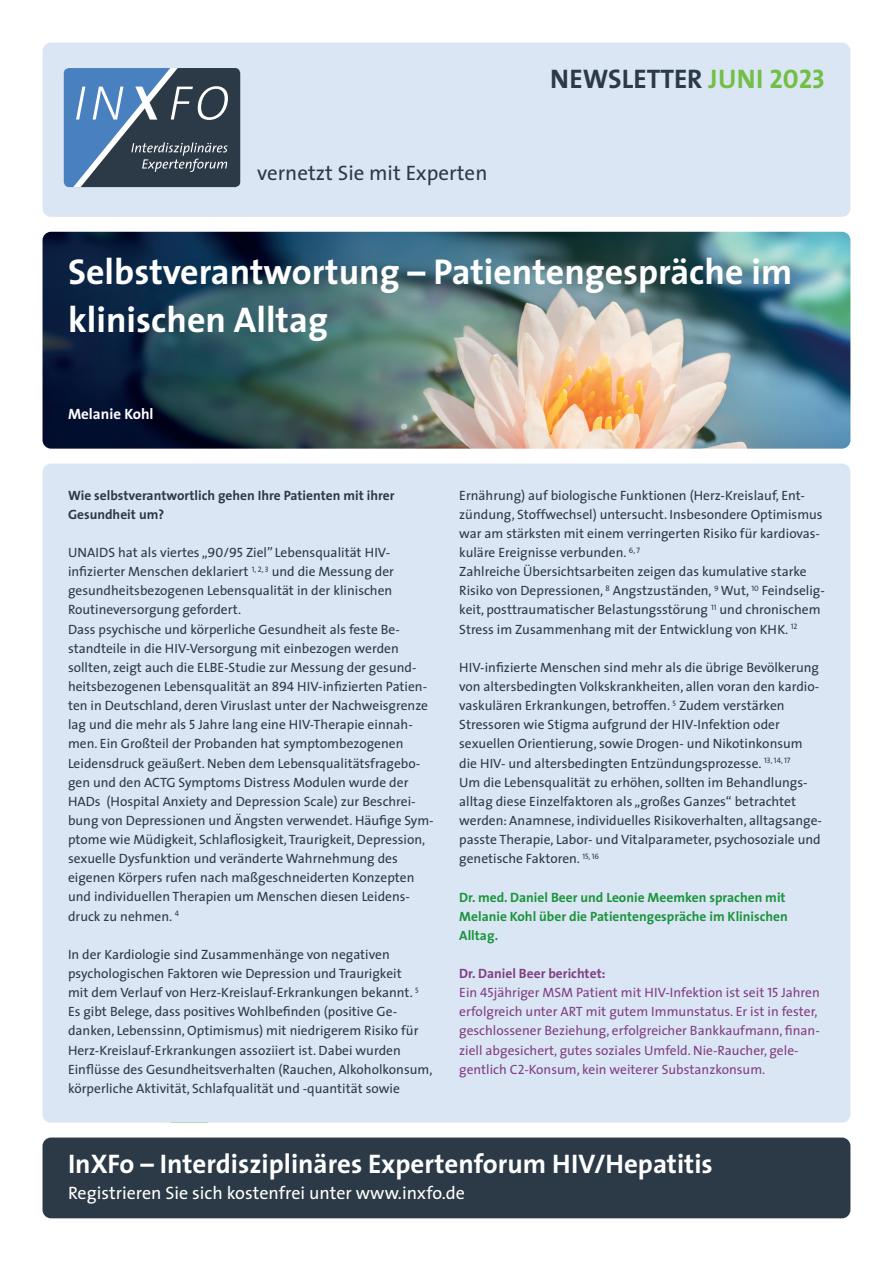
<style>
.page{position:relative;width:893px;height:1263px;background:#fff}
.page>*{position:absolute;margin:0;border:0;box-sizing:border-box;transform-origin:0 0}
.t1{font:700 36px/48px "The Sans";color:#fff}
.t2{font:700 27px "The Sans";color:#fff}
.t3{font:700 27px "The Sans";color:#2b3a46}
.t4{font:21px "The Sans";color:#2b3a46}
.t5{font:18px "The Sans";color:#fff}
.t6{font:700 15px "The Sans";color:#fff}
.t7{font:13.5px/19.2px "The Sans";color:#2b3a46}
.t8{font:13.5px/19.2px "The Sans";color:#813f83}
.t9{font:700 13.5px/19.2px "The Sans";color:#1b953e}
.t10{font:700 13.5px/19.2px "The Sans";color:#2b3a46}
.s1{color:#71bf44}
.s2{font-family:"The Sans Bold Caps";font-weight:400;color:#71bf44}
.s3{font-family:"The Sans Caps"}
.s4{font-weight:700}
</style>
<div class="page">
<div style="left:43px;top:43px;width:807px;height:174px;background:#dbe6f4;border-radius:9px"></div>
<div style="left:43px;top:463px;width:807px;height:660px;background:#dbe6f4;border-radius:9px"></div>
<div style="left:43px;top:1137px;width:807px;height:81px;background:#2b3a46;border-radius:9px"></div>
<svg style="left:64px;top:68px;width:176px;height:119px;background:#4d6681"></svg>
<img style="left:43px;top:232px;width:807px;height:217px">
<h3 class="t4" style="left:257px;top:155px;width:232px">vernetzt Sie mit Experten</h3>
<h2 class="t3" style="left:550px;top:57px;width:276px">NEWSLETTER <span class="s1">JUNI</span> <span class="s2">2023</span></h2>
<h1 class="t1" style="left:68px;top:247px;width:726px">Selbstverantwortung – Patientengespräche im klinischen Alltag</h1>
<p class="t6" style="left:68px;top:401px;width:87px">Melanie Kohl</p>
<p class="t10" style="left:68px;top:485px;width:328px">Wie selbstverantwortlich gehen Ihre Patienten mit ihrer<br>Gesundheit um?</p>
<p class="t7" style="left:68px;top:542px;width:367px">UNAIDS hat als viertes „<span class="s3">90/95</span> Ziel” Lebensqualität HIV&shy;infizierter Menschen deklariert <sup>1,</sup> <sup>2,</sup> <sup>3</sup> und die Messung der gesundheitsbezogenen Lebensqualität in der klinischen Routineversorgung gefordert.<br>Dass psychische und körperliche Gesundheit als feste Be&shy;standteile in die HIV-Versorgung mit einbezogen werden sollten, zeigt auch die ELBE-Studie zur Messung der gesund&shy;heitsbezogenen Lebensqualität an <span class="s3">894</span> HIV-infizierten Patien&shy;ten in Deutschland, deren Viruslast unter der Nachweisgrenze lag und die mehr als <span class="s3">5</span> Jahre lang eine HIV-Therapie einnah&shy;men. Ein Großteil der Probanden hat symptombezogenen Leidensdruck geäußert. Neben dem Lebensqualitätsfragebo&shy;gen und den ACTG Symptoms Distress Modulen wurde der HADs (Hospital Anxiety and Depression Scale) zur Beschrei&shy;bung von Depressionen und Ängsten verwendet. Häufige Sym&shy;ptome wie Müdigkeit, Schlaflosigkeit, Traurigkeit, Depression, sexuelle Dysfunktion und veränderte Wahrnehmung des eigenen Körpers rufen nach maßgeschneiderten Konzepten und individuellen Therapien um Menschen diesen Leidens&shy;druck zu nehmen. <sup>4</sup></p>
<p class="t7" style="left:68px;top:944px;width:366px">In der Kardiologie sind Zusammenhänge von negativen psychologischen Faktoren wie Depression und Traurigkeit<br>mit dem Verlauf von Herz-Kreislauf-Erkrankungen bekannt. <sup>5<br></sup>Es gibt Belege, dass positives Wohlbefinden (positive Ge&shy;danken, Lebenssinn, Optimismus) mit niedrigerem Risiko für Herz-Kreislauf-Erkrankungen assoziiert ist. Dabei wurden Einflüsse des Gesundheitsverhalten (Rauchen, Alkoholkonsum, körperliche Aktivität, Schlafqualität und -quantität sowie</p>
<p class="t7" style="left:459px;top:485px;width:367px">Ernährung) auf biologische Funktionen (Herz-Kreislauf, Ent&shy;zündung, Stoffwechsel) untersucht. Insbesondere Optimismus war am stärksten mit einem verringerten Risiko für kardiovas&shy;kuläre Ereignisse verbunden. <sup>6,</sup> <sup>7<br></sup>Zahlreiche Übersichtsarbeiten zeigen das kumulative starke Risiko von Depressionen, <sup>8</sup> Angstzuständen, <sup>9</sup> Wut, <sup>10</sup> Feindselig&shy;keit, posttraumatischer Belastungsstörung <sup>11</sup> und chronischem Stress im Zusammenhang mit der Entwicklung von KHK. <sup>12</sup></p>
<p class="t7" style="left:459px;top:657px;width:364px">HIV-infizierte Menschen sind mehr als die übrige Bevölkerung von altersbedingten Volkskrankheiten, allen voran den kardio&shy;vaskulären Erkrankungen, betroffen. <sup>5</sup> Zudem verstärken Stressoren wie Stigma aufgrund der HIV-Infektion oder sexuellen Orientierung, sowie Drogen- und Nikotinkonsum die HIV- und altersbedingten Entzündungsprozesse. <sup>13,</sup> <sup>14,</sup> <sup>17<br></sup>Um die Lebensqualität zu erhöhen, sollten im Behandlungs&shy;alltag diese Einzelfaktoren als „großes Ganzes“ betrachtet werden: Anamnese, individuelles Risikoverhalten, alltagsange&shy;passte Therapie, Labor- und Vitalparameter, psychosoziale und genetische Faktoren. <sup>15,</sup> <sup>16</sup></p>
<p class="t9" style="left:459px;top:887px;width:330px">Dr. med. Daniel Beer und Leonie Meemken sprachen mit<br>Melanie Kohl über die Patientengespräche im Klinischen<br>Alltag.</p>
<p class="t8" style="left:459px;top:963px;width:362px"><span class="s4">Dr. Daniel Beer berichtet:<br></span>Ein <span class="s3">45</span>jähriger MSM Patient mit HIV-Infektion ist seit <span class="s3">15</span> Jahren erfolgreich unter ART mit gutem Immunstatus. Er ist in fester, geschlossener Beziehung, erfolgreicher Bankkaufmann, finan&shy;ziell abgesichert, gutes soziales Umfeld. Nie-Raucher, gele&shy;gentlich C<span class="s3">2</span>-Konsum, kein weiterer Substanzkonsum.</p>
<h2 class="t2" style="left:68px;top:1141px;width:646px">InXFo – Interdisziplinäres Expertenforum HIV/Hepatitis</h2>
<h3 class="t5" style="left:68px;top:1178px;width:398px">Registrieren Sie sich kostenfrei unter www.inxfo.de</h3>
</div>
